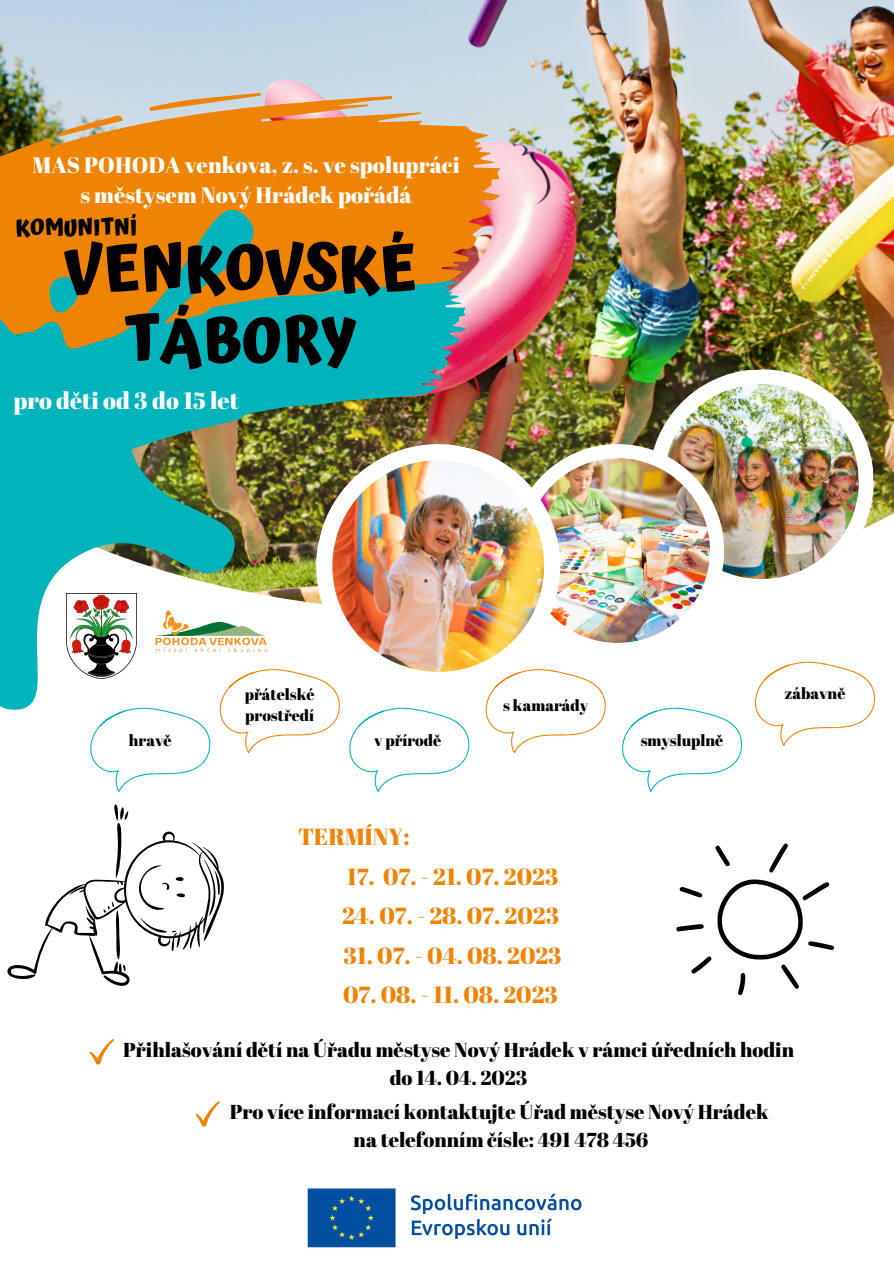
<style>
.page{position:relative;width:894px;height:1264px;background:#fff}
.page>*{position:absolute;margin:0;border:0;box-sizing:border-box;transform-origin:0 0}
.t1{font:700 61.95px/73.2px "Atma";color:#000;text-align:center}
.t2{font:23.55px "Abril Fatface";color:#fff}
.t3{font:23.25px "Abril Fatface";color:#ef8404}
.t4{font:700 22.5px "Atma";color:#000}
.t5{font:22.35px/30.2px "Abril Fatface";color:#fff;text-align:center}
.t6{font:20.1px/28.2px "Abril Fatface";color:#000;text-align:center}
.t7{font:15.75px/21.5px "Abril Fatface";color:#000}
</style>
<div class="page">
<img style="left:0;top:0;width:893px;height:604px">
<img style="left:648px;top:369px;width:225px;height:225px">
<img style="left:663px;top:384px;width:195px;height:195px">
<img style="left:560px;top:444px;width:164px;height:160px">
<img style="left:560px;top:458px;width:149px;height:185px">
<img style="left:316px;top:444px;width:244px;height:179px">
<img style="left:332px;top:460px;width:212px;height:212px">
<img style="left:294px;top:395px;width:186px;height:85px">
<svg style="left:0;top:49px;width:519px;height:346px;background:#b6a57d"></svg>
<svg style="left:0;top:140px;width:294px;height:570px;background:#7aa577"></svg>
<img style="left:307px;top:1188px;width:275px;height:60px">
<img style="left:150px;top:603px;width:121px;height:58px">
<svg style="left:7px;top:804px;width:217px;height:182px"></svg>
<svg style="left:89px;top:1039px;width:25px;height:25px"></svg>
<svg style="left:195px;top:1101px;width:25px;height:25px"></svg>
<img style="left:67px;top:593px;width:69px;height:85px">
<svg style="left:89px;top:707px;width:122px;height:85px"></svg>
<svg style="left:219px;top:669px;width:121px;height:84px"></svg>
<svg style="left:349px;top:707px;width:121px;height:85px"></svg>
<svg style="left:485px;top:669px;width:121px;height:84px"></svg>
<svg style="left:622px;top:707px;width:120px;height:85px"></svg>
<svg style="left:715px;top:843px;width:72px;height:29px"></svg>
<svg style="left:676px;top:879px;width:157px;height:116px"></svg>
<svg style="left:755px;top:661px;width:120px;height:85px"></svg>
<p class="t5" style="left:33px;top:149px;width:428px">MAS POHODA venkova, z. s. ve spolupráci s městysem Nový Hrádek pořádá</p>
<p class="t1" style="left:64px;top:231px;width:354px">VENKOVSKÉ<br>TÁBORY</p>
<p class="t2" style="left:13px;top:384px;width:227px">pro děti od 3 do 15 let</p>
<p class="t4" style="left:16px;top:214px;width:123px">KOMUNITNÍ</p>
<p class="t7" style="left:129px;top:729px;width:44px">hravě</p>
<p class="t7" style="left:245px;top:683px;width:71px">přátelské prostředí</p>
<p class="t7" style="left:374px;top:729px;width:69px">v přírodě</p>
<p class="t7" style="left:503px;top:694px;width:86px">s kamarády</p>
<p class="t3" style="left:298px;top:820px;width:113px">TERMÍNY:</p>
<p class="t3" style="left:347px;top:860px;width:213px">17. 07. - 21. 07. 2023</p>
<p class="t3" style="left:342px;top:899px;width:218px">24. 07. - 28. 07. 2023</p>
<p class="t3" style="left:343px;top:938px;width:219px">31. 07. - 04. 08. 2023</p>
<p class="t3" style="left:343px;top:978px;width:216px">07. 08. - 11. 08. 2023</p>
<p class="t7" style="left:640px;top:729px;width:84px">smysluplně</p>
<p class="t7" style="left:784px;top:682px;width:63px">zábavně</p>
<p class="t6" style="left:123px;top:1035px;width:672px">Přihlašování dětí na Úřadu městyse Nový Hrádek v rámci úředních hodin do 14. 04. 2023</p>
<p class="t6" style="left:229px;top:1097px;width:540px">Pro více informací kontaktujte Úřad městyse Nový Hrádek</p>
<p class="t6" style="left:353px;top:1125px;width:296px">na telefonním čísle: 491 478 456</p>
</div>
